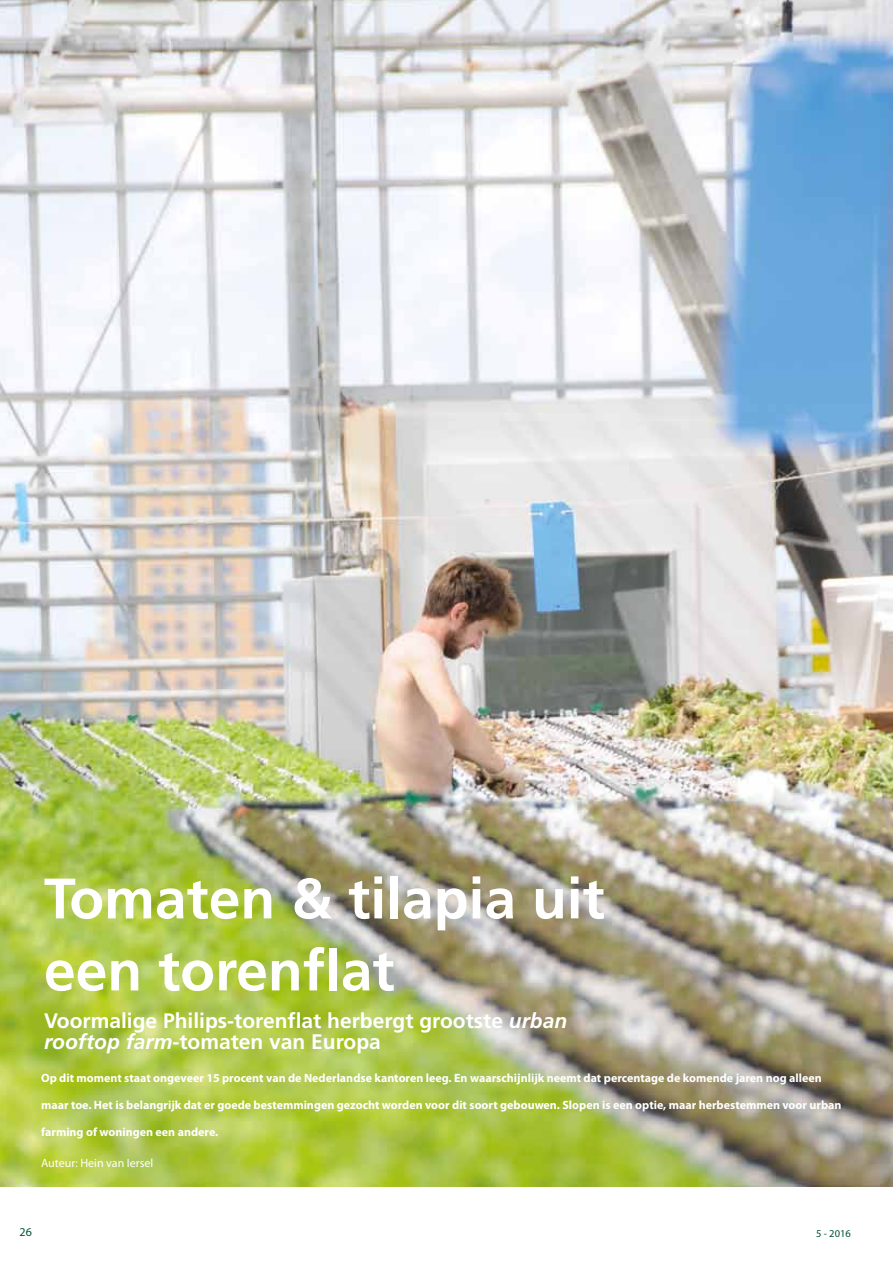
<style>
.page{position:relative;width:893px;height:1263px;background:#fff}
.page>*{position:absolute;margin:0;border:0;box-sizing:border-box;transform-origin:0 0}
.t1{font:700 57px/72px "Frutiger";color:#fff}
.t2{font:700 21px/21px "Frutiger";color:#fff}
.t3{font:700 12px "Myriad Pro";color:#fff}
.t4{font:12px "Myriad Pro";color:#fff}
.t5{font:12px "Myriad Pro";color:#00533d}
.t6{font:10.5px "Myriad Pro";color:#00533d}
.s1{font-style:italic}
</style>
<div class="page">
<img style="left:0;top:0;width:893px;height:1186px">
<h1 class="t1" style="left:44px;top:862px;width:562px">Tomaten &amp; tilapia uit een torenflat</h1>
<h2 class="t2" style="left:44px;top:1010px;width:525px">Voormalige Philips-torenflat herbergt grootste <span class="s1">urban rooftop farm</span>-tomaten van Europa</h2>
<p class="t3" style="left:41px;top:1070px;width:782px">Op dit moment staat ongeveer 15 procent van de Nederlandse kantoren leeg. En waarschijnlijk neemt dat percentage de komende jaren nog alleen</p>
<p class="t3" style="left:41px;top:1097px;width:802px">maar toe. Het is belangrijk dat er goede bestemmingen gezocht worden voor dit soort gebouwen. Slopen is een optie, maar herbestemmen voor urban</p>
<p class="t3" style="left:41px;top:1124px;width:179px">farming of woningen een andere.</p>
<p class="t4" style="left:41px;top:1156px;width:114px">Auteur: Hein van Iersel</p>
<p class="t5" style="left:20px;top:1224px;width:14px">26</p>
<p class="t6" style="left:816px;top:1227px;width:36px">5 - 2016</p>
</div>
